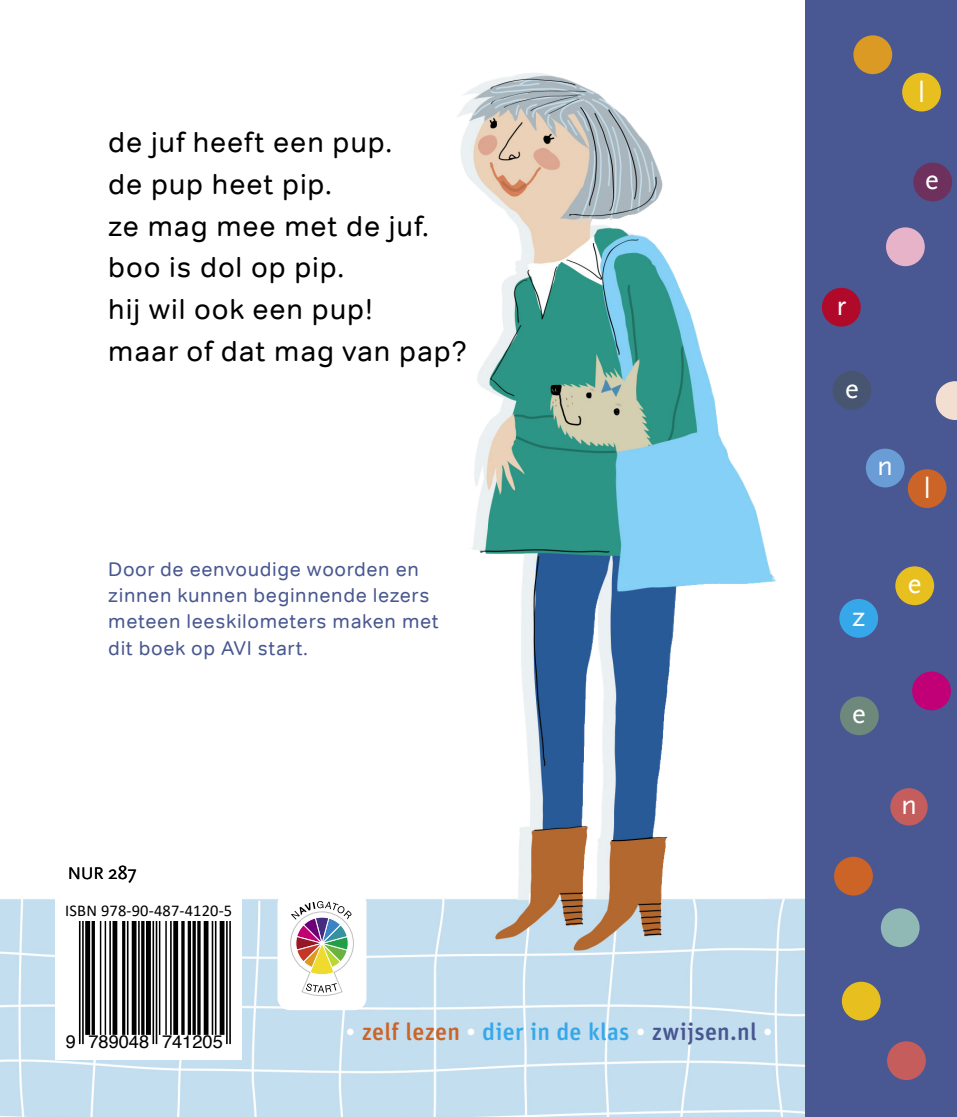
<style>
.page{position:relative;width:957px;height:1117px;background:#fff}
.page>*{position:absolute;margin:0;border:0;box-sizing:border-box;transform-origin:0 0}
.t1{font:29.25px "Scala Sans Pro";color:#fff}
.t2{font:28.57px/41.6px "Tondo";letter-spacing:.03em;color:#000}
.t3{font:500 24.07px "Unit Rounded Pro";letter-spacing:.01em;color:#36a7e9}
.t4{font:19.8px/26.3px "Tondo";letter-spacing:.03em;color:#485790}
.t5{font:18.22px "Helvetica";color:#000}
.t6{font:17.55px "Scala Sans Pro";color:#000}
.t7{font:16.43px "Calibri";letter-spacing:.01em;color:#000}
.s1{font-size:19.8px}
.s2{color:#fff}
.s3{color:#cc6427}
.s4{color:#485790}
</style>
<div class="page">
<img style="left:0;top:73px;width:805px;height:1043px">
<div style="left:805px;top:0;width:152px;height:1116px;background:#495892"></div>
<svg style="left:935px;top:381px;width:22px;height:39px"></svg>
<div style="left:890px;top:788px;width:37px;height:37px;background:#c55d5d;border-radius:50%"></div>
<div style="left:902px;top:73px;width:39px;height:38px;background:#e7c01f;border-radius:50%"></div>
<div style="left:913px;top:163px;width:39px;height:38px;background:#6e305d;border-radius:50%"></div>
<div style="left:907px;top:469px;width:39px;height:39px;background:#cc6427;border-radius:50%"></div>
<div style="left:886px;top:227px;width:39px;height:39px;background:#e6b3c8;border-radius:50%"></div>
<div style="left:822px;top:288px;width:38px;height:38px;background:#b1092a;border-radius:50%"></div>
<div style="left:895px;top:566px;width:39px;height:39px;background:#e7c01f;border-radius:50%"></div>
<div style="left:866px;top:448px;width:38px;height:39px;background:#6a9dd5;border-radius:50%"></div>
<div style="left:839px;top:598px;width:39px;height:39px;background:#36a7e9;border-radius:50%"></div>
<div style="left:912px;top:671px;width:39px;height:39px;background:#c10077;border-radius:50%"></div>
<div style="left:840px;top:696px;width:38px;height:39px;background:#6e887b;border-radius:50%"></div>
<div style="left:832px;top:371px;width:39px;height:38px;background:#485571;border-radius:50%"></div>
<div style="left:853px;top:35px;width:39px;height:39px;background:#da9a23;border-radius:50%"></div>
<div style="left:834px;top:856px;width:39px;height:39px;background:#cc6427;border-radius:50%"></div>
<div style="left:881px;top:908px;width:38px;height:38px;background:#90b9b5;border-radius:50%"></div>
<div style="left:842px;top:981px;width:38px;height:39px;background:#e7c01f;border-radius:50%"></div>
<div style="left:887px;top:1040px;width:39px;height:39px;background:#c55d5d;border-radius:50%"></div>
<div style="left:277px;top:891px;width:89px;height:118px;background:#fff;border-radius:12px"></div>
<svg style="left:290px;top:901px;width:64px;height:95px"></svg>
<div style="left:55px;top:891px;width:187px;height:168px;background:#fff"></div>
<svg style="left:78px;top:921px;width:153px;height:124px"></svg>
<hr style="left:229px;top:920px;width:2px;height:123px;background:#000">
<hr style="left:226px;top:920px;width:2px;height:123px;background:#000">
<hr style="left:220px;top:920px;width:4px;height:114px;background:#000">
<hr style="left:215px;top:920px;width:1px;height:114px;background:#000">
<hr style="left:212px;top:920px;width:1px;height:114px;background:#000">
<hr style="left:204px;top:920px;width:4px;height:114px;background:#000">
<svg style="left:197px;top:921px;width:4px;height:113px"></svg>
<svg style="left:192px;top:921px;width:4px;height:113px"></svg>
<hr style="left:188px;top:920px;width:3px;height:114px;background:#000">
<svg style="left:181px;top:921px;width:4px;height:113px"></svg>
<div style="left:173px;top:920px;width:5px;height:114px;background:#000"></div>
<hr style="left:170px;top:920px;width:2px;height:114px;background:#000">
<hr style="left:165px;top:920px;width:2px;height:114px;background:#000">
<hr style="left:159px;top:920px;width:1px;height:114px;background:#000">
<hr style="left:156px;top:920px;width:1px;height:123px;background:#000">
<hr style="left:152px;top:920px;width:2px;height:123px;background:#000">
<div style="left:146px;top:920px;width:5px;height:114px;background:#000"></div>
<hr style="left:141px;top:920px;width:3px;height:114px;background:#000">
<hr style="left:138px;top:920px;width:2px;height:114px;background:#000">
<hr style="left:132px;top:920px;width:4px;height:114px;background:#000">
<hr style="left:127px;top:920px;width:1px;height:114px;background:#000">
<hr style="left:122px;top:920px;width:3px;height:114px;background:#000">
<div style="left:112px;top:920px;width:5px;height:114px;background:#000"></div>
<hr style="left:109px;top:920px;width:2px;height:114px;background:#000">
<hr style="left:105px;top:920px;width:1px;height:114px;background:#000">
<hr style="left:100px;top:920px;width:1px;height:114px;background:#000">
<hr style="left:92px;top:920px;width:3px;height:114px;background:#000">
<div style="left:85px;top:920px;width:5px;height:114px;background:#000"></div>
<hr style="left:82px;top:920px;width:2px;height:123px;background:#000">
<hr style="left:79px;top:920px;width:2px;height:123px;background:#000">
<p class="t2" style="left:108px;top:121px;width:360px">de juf heeft een pup.<br>de pup heet pip.<br>ze mag mee met de juf. boo is dol op pip.<br>hij wil ook een pup!<br>maar of dat mag van pap?</p>
<p class="t4" style="left:108px;top:555px;width:332px">Door de eenvoudige woorden en zinnen kunnen beginnende lezers meteen leeskilometers maken met dit boek op AVI start.</p>
<p class="t6" style="left:68px;top:863px;width:70px">NUR <span class="s1">287</span></p>
<p class="t7" style="left:65px;top:899px;width:169px">ISBN 978-90-487-4120-5</p>
<p class="t5" style="left:66px;top:1027px;width:158px">9 789048 741205</p>
<p class="t3" style="left:346px;top:1014px;width:428px"><span class="s2">•</span> <span class="s3">zelf lezen</span> <span class="s2">•</span> dier in de klas <span class="s2">•</span> <span class="s4">zwijsen.nl</span> <span class="s2">•</span></p>
<p class="t1" style="left:918px;top:76px;width:8px">l</p>
<p class="t1" style="left:925px;top:163px;width:15px">e</p>
<p class="t1" style="left:836px;top:288px;width:11px">r</p>
<p class="t1" style="left:845px;top:371px;width:15px">e</p>
<p class="t1" style="left:877px;top:448px;width:17px">n</p>
<p class="t1" style="left:923px;top:472px;width:8px">l</p>
<p class="t1" style="left:852px;top:599px;width:15px">z</p>
<p class="t1" style="left:908px;top:566px;width:15px">e</p>
<p class="t1" style="left:852px;top:696px;width:15px">e</p>
<p class="t1" style="left:901px;top:787px;width:17px">n</p>
</div>
